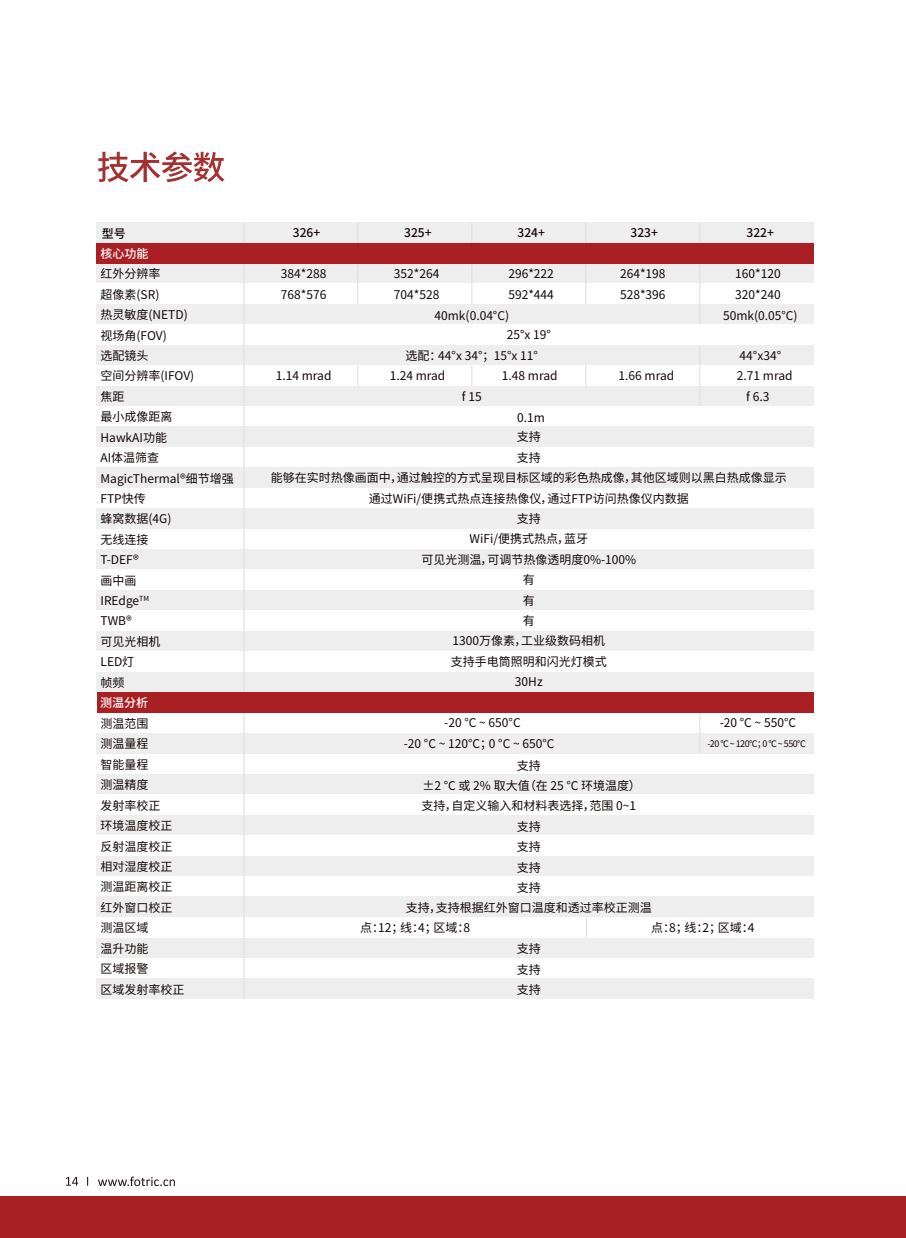
<style>
.page{position:relative;width:906px;height:1238px;background:#fff}
.page>*{position:absolute;margin:0;border:0;box-sizing:border-box;transform-origin:0 0}
.t1{font:12px/20.4px "Source Han Sans CN";color:#120607}
.t2{font:500 12px "Source Han Sans CN";color:#120607}
.t3{font:500 12px "Source Han Sans CN";color:#fff}
.t4{font:9px "Source Han Sans CN";letter-spacing:-.06em;color:#120607}
</style>
<div class="page">
<div style="left:244px;top:222px;width:142px;height:21px;background:#eee"></div>
<div style="left:0;top:1196px;width:906px;height:41px;background:#aa1f24"></div>
<svg style="left:98px;top:1176px;width:77px;height:9px"></svg>
<svg style="left:66px;top:1176px;width:12px;height:9px"></svg>
<svg style="left:98px;top:151px;width:126px;height:31px"></svg>
<div style="left:96px;top:222px;width:148px;height:21px;background:#eee"></div>
<div style="left:386px;top:222px;width:143px;height:21px;background:#eee"></div>
<div style="left:529px;top:222px;width:142px;height:21px;background:#eee"></div>
<div style="left:671px;top:222px;width:143px;height:21px;background:#eee"></div>
<div style="left:244px;top:263px;width:142px;height:21px;background:#eee"></div>
<div style="left:386px;top:263px;width:143px;height:21px;background:#eee"></div>
<div style="left:529px;top:263px;width:142px;height:21px;background:#eee"></div>
<div style="left:671px;top:263px;width:143px;height:21px;background:#eee"></div>
<div style="left:96px;top:263px;width:148px;height:21px;background:#eee"></div>
<div style="left:96px;top:304px;width:718px;height:20px;background:#eee"></div>
<div style="left:96px;top:345px;width:718px;height:20px;background:#eee"></div>
<div style="left:96px;top:386px;width:718px;height:20px;background:#eee"></div>
<div style="left:96px;top:426px;width:718px;height:21px;background:#eee"></div>
<div style="left:96px;top:467px;width:718px;height:21px;background:#eee"></div>
<div style="left:96px;top:508px;width:718px;height:21px;background:#eee"></div>
<div style="left:96px;top:549px;width:718px;height:20px;background:#eee"></div>
<div style="left:96px;top:590px;width:718px;height:20px;background:#eee"></div>
<div style="left:96px;top:631px;width:718px;height:20px;background:#eee"></div>
<div style="left:96px;top:671px;width:718px;height:21px;background:#eee"></div>
<div style="left:96px;top:733px;width:718px;height:20px;background:#eee"></div>
<div style="left:96px;top:774px;width:718px;height:20px;background:#eee"></div>
<div style="left:96px;top:815px;width:718px;height:20px;background:#eee"></div>
<div style="left:96px;top:855px;width:718px;height:21px;background:#eee"></div>
<div style="left:96px;top:896px;width:718px;height:21px;background:#eee"></div>
<div style="left:96px;top:937px;width:718px;height:21px;background:#eee"></div>
<div style="left:96px;top:978px;width:718px;height:21px;background:#eee"></div>
<hr style="left:243px;top:222px;width:1px;height:777px;background:#ddd">
<svg style="left:357px;top:223px;width:1px;height:20px"></svg>
<svg style="left:471px;top:223px;width:1px;height:20px"></svg>
<svg style="left:699px;top:223px;width:1px;height:20px"></svg>
<svg style="left:699px;top:345px;width:1px;height:20px"></svg>
<svg style="left:585px;top:223px;width:1px;height:20px"></svg>
<svg style="left:357px;top:365px;width:1px;height:21px"></svg>
<svg style="left:471px;top:365px;width:1px;height:21px"></svg>
<hr style="left:699px;top:365px;width:1px;height:41px;background:#ddd">
<hr style="left:699px;top:712px;width:1px;height:41px;background:#ddd">
<svg style="left:585px;top:365px;width:1px;height:21px"></svg>
<hr style="left:357px;top:263px;width:1px;height:41px;background:#ddd">
<hr style="left:471px;top:263px;width:1px;height:41px;background:#ddd">
<hr style="left:699px;top:263px;width:1px;height:61px;background:#ddd">
<hr style="left:585px;top:263px;width:1px;height:41px;background:#ddd">
<div style="left:97px;top:692px;width:716px;height:20px;background:#aa1f24"></div>
<div style="left:96px;top:243px;width:718px;height:20px;background:#aa1f24"></div>
<svg style="left:586px;top:917px;width:1px;height:20px"></svg>
<p class="t2" style="left:102px;top:227px;width:25px">型号</p>
<p class="t2" style="left:293px;top:226px;width:29px">326+</p>
<p class="t2" style="left:404px;top:226px;width:29px">325+</p>
<p class="t2" style="left:517px;top:226px;width:29px">324+</p>
<p class="t2" style="left:630px;top:226px;width:29px">323+</p>
<p class="t2" style="left:746px;top:226px;width:29px">322+</p>
<p class="t1" style="left:100px;top:264px;width:135px">红外分辨率<br>超像素(SR)<br>热灵敏度(NETD)<br>视场角(FOV)<br>选配镜头<br>空间分辨率(IFOV)<br>焦距<br>最小成像距离<br>HawkAI功能<br>AI体温筛查<br>MagicThermal®细节增强<br>FTP快传<br>蜂窝数据(4G)<br>无线连接<br>T-DEF®<br>画中画<br>IREdge<sup>TM<br></sup>TWB®<br>可见光相机<br>LED灯<br>帧频</p>
<p class="t1" style="left:100px;top:713px;width:85px">测温范围<br>测温量程<br>智能量程<br>测温精度<br>发射率校正<br>环境温度校正反射温度校正相对湿度校正测温距离校正红外窗口校正测温区域<br>温升功能<br>区域报警<br>区域发射率校正</p>
<p class="t3" style="left:100px;top:247px;width:49px">核心功能</p>
<p class="t1" style="left:281px;top:264px;width:47px">384*288</p>
<p class="t1" style="left:508px;top:264px;width:47px">296*222</p>
<p class="t1" style="left:620px;top:264px;width:47px">264*198</p>
<p class="t1" style="left:281px;top:284px;width:47px">768*576</p>
<p class="t1" style="left:434px;top:305px;width:76px">40mk(0.04°C)</p>
<p class="t1" style="left:723px;top:305px;width:76px">50mk(0.05°C)</p>
<p class="t1" style="left:405px;top:324px;width:147px;text-indent:101px">25°x 19°选配：44°x 34°；15°x 11°</p>
<p class="t1" style="left:394px;top:264px;width:47px">352*264</p>
<p class="t1" style="left:735px;top:264px;width:47px">160*120<br>320*240</p>
<p class="t1" style="left:508px;top:284px;width:47px">592*444</p>
<p class="t1" style="left:394px;top:284px;width:47px">704*528</p>
<p class="t1" style="left:620px;top:284px;width:47px">528*396</p>
<p class="t1" style="left:739px;top:345px;width:43px">44°x34°</p>
<p class="t1" style="left:276px;top:366px;width:57px">1.14 mrad</p>
<p class="t1" style="left:390px;top:366px;width:57px">1.24 mrad</p>
<p class="t1" style="left:502px;top:366px;width:57px">1.48 mrad</p>
<p class="t1" style="left:618px;top:366px;width:57px">1.66 mrad</p>
<p class="t1" style="left:737px;top:366px;width:57px">2.71 mrad</p>
<p class="t1" style="left:462px;top:387px;width:21px">f 15</p>
<p class="t1" style="left:746px;top:387px;width:25px">f 6.3</p>
<p class="t1" style="left:517px;top:407px;width:29px">0.1m</p>
<p class="t1" style="left:271px;top:427px;width:518px;text-align:center">支持<br>支持<br>能够在实时热像画面中，通过触控的方式呈现目标区域的彩色热成像，其他区域则以黑白热成像显示通过WiFi/便携式热点连接热像仪，通过FTP访问热像仪内数据<br>支持<br>WiFi/便携式热点，蓝牙<br>可见光测温，可调节热像透明度0%-100%<br>有<br>有<br>有<br>1300万像素，工业级数码相机<br>支持手电筒照明和闪光灯模式<br>30Hz</p>
<p class="t3" style="left:100px;top:696px;width:49px">测温分析</p>
<p class="t1" style="left:444px;top:712px;width:78px">-20 °C ~ 650°C</p>
<p class="t1" style="left:719px;top:712px;width:78px">-20 °C ~ 550°C</p>
<p class="t1" style="left:404px;top:733px;width:152px">-20 °C ~ 120°C；0 °C ~ 650°C</p>
<p class="t4" style="left:707px;top:739px;width:100px">-20 °C ~ 120°C；0 °C ~ 550°C</p>
<p class="t1" style="left:406px;top:755px;width:247px;text-align:center">支持<br>±2 °C 或 2% 取大值（在 25 °C 环境温度）<br>支持，自定义输入和材料表选择，范围 0~1<br>支持<br>支持<br>支持<br>支持<br>支持，支持根据红外窗口温度和透过率校正测温</p>
<p class="t1" style="left:517px;top:938px;width:25px;text-align:justify">支持支持支持</p>
<p class="t1" style="left:360px;top:917px;width:112px">点：12；线：4；区域：8</p>
<p class="t1" style="left:651px;top:917px;width:105px">点：8；线：2；区域：4</p>
</div>
